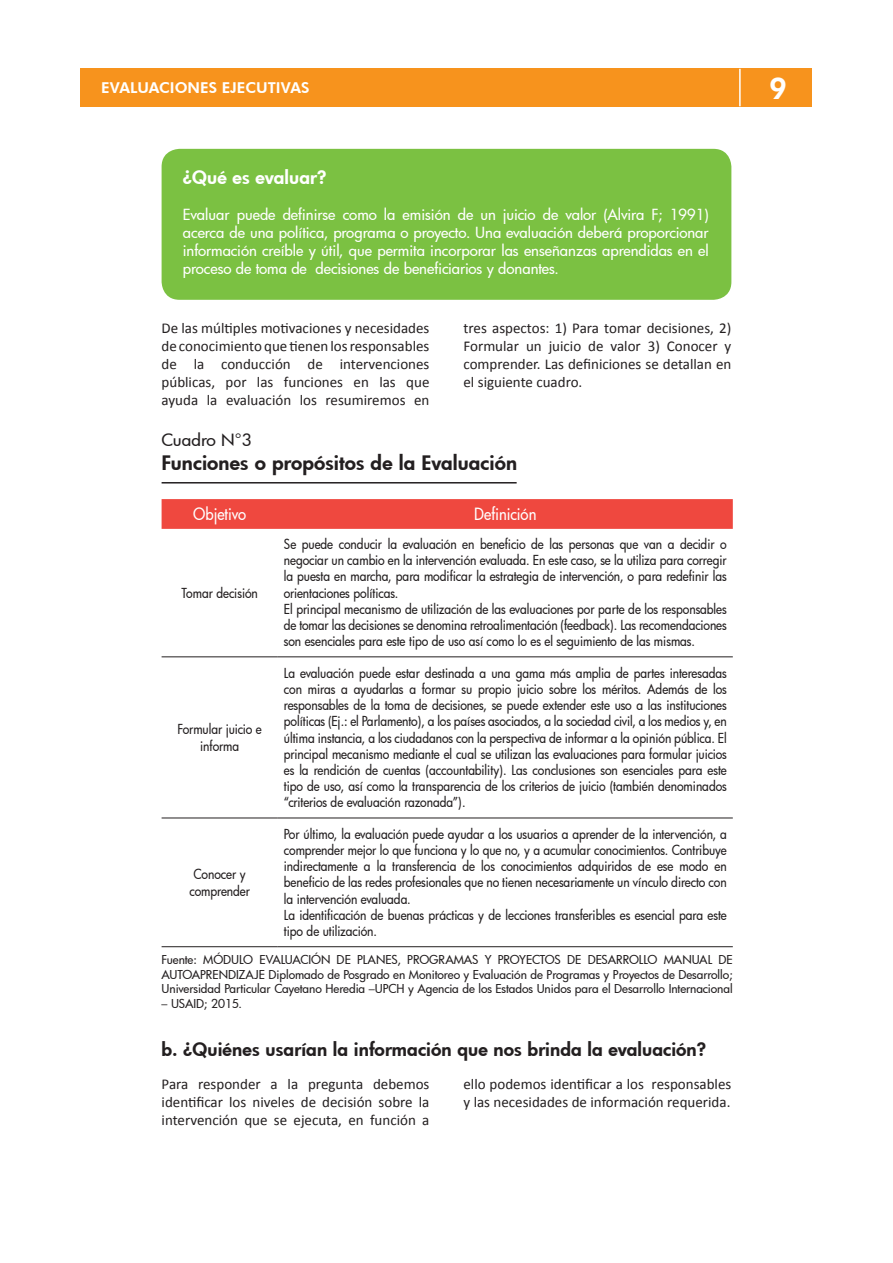
<style>
.page{position:relative;width:893px;height:1263px;background:#fff}
.page>*{position:absolute;margin:0;border:0;box-sizing:border-box;transform-origin:0 0}
.t1{font:800 30px "Futura BT";color:#fff}
.contenido{font:800 19.5px "Futura";letter-spacing:.005em;color:#231f20;scale:1.05 1}
.contenido-2{font:800 18px "Futura";letter-spacing:.005em;color:#231f20;scale:1.05 1}
.contenido-3{font:800 18px "Futura";letter-spacing:.005em;color:#fff;scale:1.05 1}
.contenido-4{font:500 16.5px "Futura";color:#fff;scale:.9 1}
.contenido-5{font:500 16.5px "Futura";color:#231f20;scale:1.05 1}
.contenido-6{font:15px/18px "Calibri";color:#231f20;text-align:justify}
.contenido-7{font:500 15px/18px "Futura";letter-spacing:-.005em;color:#fff;text-align:justify}
.t2{font:800 15px "Futura BT";color:#fff}
.contenido-8{font:500 13.5px/16.2px "Futura";letter-spacing:-.005em;color:#231f20;text-align:justify;scale:.9 1}
.contenido-9{font:500 12px/14.4px "Futura";letter-spacing:-.005em;color:#231f20;text-align:justify}
</style>
<div class="page">
<div style="left:81px;top:68px;width:731px;height:38px;background:#f7931d"></div>
<hr style="left:739px;top:69px;width:2px;height:37px;background:#fff">
<div style="left:162px;top:149px;width:569px;height:151px;background:#7bc142;border-radius:18px"></div>
<hr style="left:162px;top:482px;width:355px;height:1px;background:#231f20">
<div style="left:162px;top:499px;width:571px;height:30px;background:#ef483f"></div>
<hr style="left:162px;top:657px;width:116px;height:1px;background:#231f20">
<hr style="left:278px;top:657px;width:455px;height:1px;background:#231f20">
<hr style="left:162px;top:818px;width:116px;height:1px;background:#231f20">
<hr style="left:278px;top:818px;width:455px;height:1px;background:#231f20">
<hr style="left:162px;top:946px;width:116px;height:1px;background:#231f20">
<hr style="left:278px;top:946px;width:455px;height:1px;background:#231f20">
<p class="t2" style="left:101px;top:78px;width:210px">EVALUACIONES EJECUTIVAS</p>
<h1 class="t1" style="left:769px;top:70px;width:20px">9</h1>
<p class="contenido-3" style="left:183px;top:165px;width:138px">¿Qué es evaluar?</p>
<p class="contenido-7" style="left:183px;top:205px;width:527px">Evaluar puede definirse como la emisión de un juicio de valor (Alvira F; 1991) acerca de una política, programa o proyecto. Una evaluación deberá proporcionar información creíble y útil, que permita incorporar las enseñanzas aprendidas en el proceso de toma de decisiones de beneficiarios y donantes.</p>
<p class="contenido-6" style="left:162px;top:319px;width:269px">De las múltiples motivaciones y necesidades de conocimiento que tienen los responsables de la conducción de intervenciones públicas, por las funciones en las que ayuda la evaluación los resumiremos en</p>
<p class="contenido-6" style="left:463px;top:319px;width:269px">tres aspectos: 1) Para tomar decisiones, 2)<br>Formular un juicio de valor 3) Conocer y comprender. Las definiciones se detallan en el siguiente cuadro.</p>
<p class="contenido-5" style="left:162px;top:429px;width:88px">Cuadro N°3</p>
<p class="contenido" style="left:162px;top:449px;width:340px">Funciones o propósitos de la Evaluación</p>
<p class="contenido-4" style="left:193px;top:503px;width:60px">Objetivo</p>
<p class="contenido-4" style="left:474px;top:503px;width:71px">Definición</p>
<p class="contenido-8" style="left:181px;top:584px;width:87px">Tomar decisión</p>
<p class="contenido-8" style="left:178px;top:721px;width:95px;text-align:center">Formular juicio e informa</p>
<p class="contenido-8" style="left:284px;top:536px;width:494px">Se puede conducir la evaluación en beneficio de las personas que van a decidir o negociar un cambio en la intervención evaluada. En este caso, se la utiliza para corregir la puesta en marcha, para modificar la estrategia de intervención, o para redefinir las orientaciones políticas.</p>
<p class="contenido-8" style="left:284px;top:600px;width:494px">El principal mecanismo de utilización de las evaluaciones por parte de los responsables de tomar las decisiones se denomina retroalimentación (feedback). Las recomendaciones son esenciales para este tipo de uso así como lo es el seguimiento de las mismas.</p>
<p class="contenido-8" style="left:284px;top:664px;width:494px">La evaluación puede estar destinada a una gama más amplia de partes interesadas con miras a ayudarlas a formar su propio juicio sobre los méritos. Además de los responsables de la toma de decisiones, se puede extender este uso a las instituciones políticas (Ej.: el Parlamento), a los países asociados, a la sociedad civil, a los medios y, en última instancia, a los ciudadanos con la perspectiva de informar a la opinión pública. El principal mecanismo mediante el cual se utilizan las evaluaciones para formular juicios es la rendición de cuentas (accountability). Las conclusiones son esenciales para este tipo de uso, así como la transparencia de los criterios de juicio (también denominados “criterios de evaluación razonada”).</p>
<p class="contenido-8" style="left:284px;top:825px;width:494px">Por último, la evaluación puede ayudar a los usuarios a aprender de la intervención, a comprender mejor lo que funciona y lo que no, y a acumular conocimientos. Contribuye indirectamente a la transferencia de los conocimientos adquiridos de ese modo en beneficio de las redes profesionales que no tienen necesariamente un vínculo directo con la intervención evaluada.</p>
<p class="contenido-8" style="left:284px;top:906px;width:494px">La identificación de buenas prácticas y de lecciones transferibles es esencial para este tipo de utilización.</p>
<p class="contenido-9" style="left:162px;top:952px;width:573px">Fuente: MÓDULO EVALUACIÓN DE PLANES, PROGRAMAS Y PROYECTOS DE DESARROLLO MANUAL DE AUTOAPRENDIZAJE Diplomado de Posgrado en Monitoreo y Evaluación de Programas y Proyectos de Desarrollo; Universidad Particular Cayetano Heredia –UPCH y Agencia de los Estados Unidos para el Desarrollo Internacional</p>
<p class="contenido-9" style="left:162px;top:996px;width:82px">– USAID; 2015.</p>
<p class="contenido-2" style="left:162px;top:1037px;width:520px">b. ¿Quiénes usarían la información que nos brinda la evaluación?</p>
<p class="contenido-6" style="left:162px;top:1075px;width:269px">Para responder a la pregunta debemos identificar los niveles de decisión sobre la intervención que se ejecuta, en función a</p>
<p class="contenido-6" style="left:463px;top:1075px;width:269px">ello podemos identificar a los responsables y las necesidades de información requerida.</p>
<p class="contenido-8" style="left:189px;top:866px;width:69px;text-align:center">Conocer y comprender</p>
</div>
